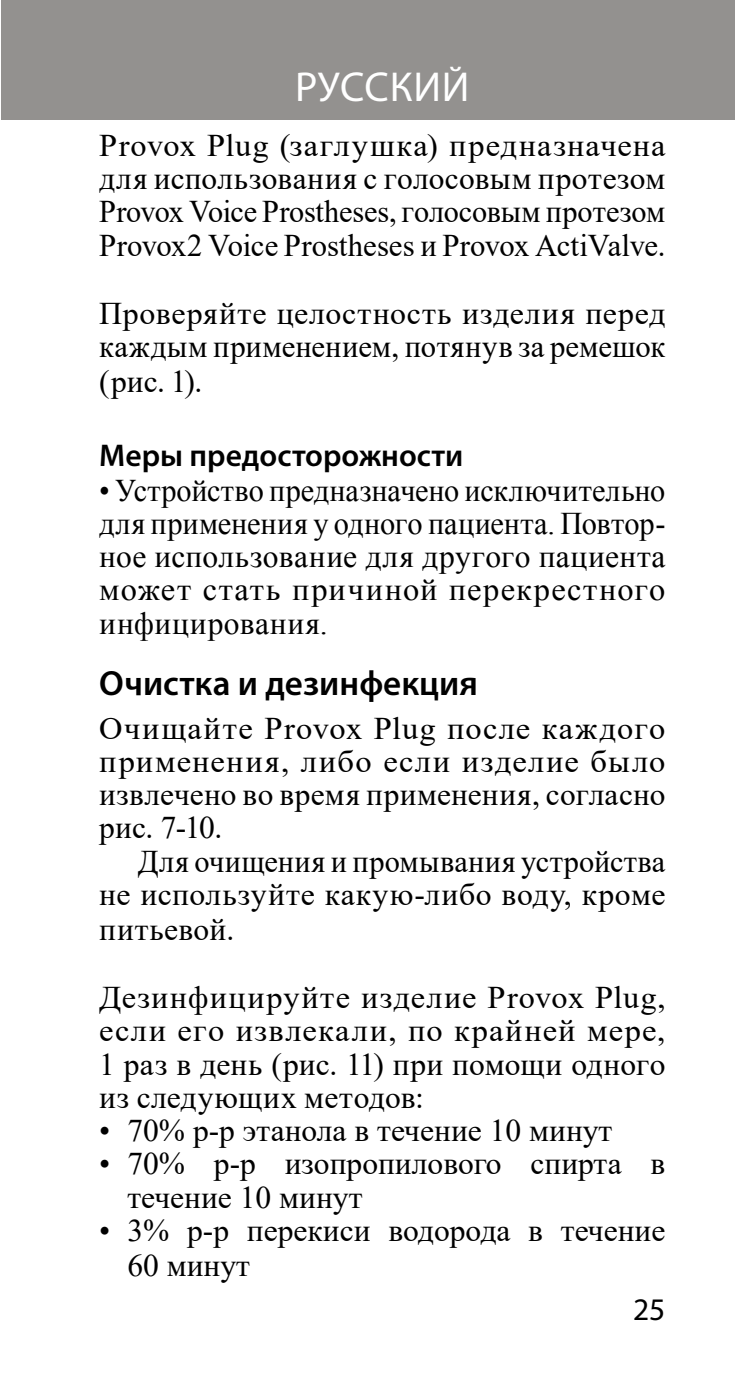
<style>
.page{position:relative;width:735px;height:1389px;background:#fff}
.page>*{position:absolute;margin:0;border:0;box-sizing:border-box;transform-origin:0 0}
.t1{font:42px "Myriad Pro";letter-spacing:.015em;color:#fff}
.t2{font:600 35px "Myriad Pro";color:#000}
.t3{font:31.5px/33.2px "Times New Roman";color:#000;text-align:justify}
.t4{font:31.5px/33.2px "Times New Roman WGL";letter-spacing:.03em;color:#000;text-align:justify;scale:.96 1}
.t5{font:31.5px/34.3px "Times New Roman";color:#000;text-align:justify;scale:.96 1}
.t6{font:600 31.5px "Myriad Pro";color:#000}
.t7{font:31.5px "Myriad Pro";color:#000}
</style>
<div class="page">
<div style="left:2px;top:0;width:732px;height:119px;background:#93918f"></div>
<h1 class="t1" style="left:295px;top:61px;width:176px">РУССКИЙ</h1>
<p class="t3" style="left:99px;top:128px;width:567px">Provox Plug (заглушка) предназначена для использования с голосовым протезом Provox Voice Prostheses, голосовым протезом Provox2 Voice Prostheses и Provox ActiValve.</p>
<p class="t3" style="left:99px;top:295px;width:567px;line-height:34.3px">Проверяйте целостность изделия перед каждым применением, потянув за ремешок (рис. 1).</p>
<p class="t6" style="left:99px;top:435px;width:365px">Меры предосторожности</p>
<p class="t4" style="left:99px;top:473px;width:591px">• Устройство предназначено исключительно для применения у одного пациента. Повтор&shy;ное использование для другого пациента может стать причиной перекрестного инфицирования.</p>
<p class="t2" style="left:99px;top:661px;width:380px">Очистка и дезинфекция</p>
<p class="t3" style="left:99px;top:710px;width:567px">Очищайте Provox Plug после каждого применения, либо если изделие было извлечено во время применения, согласно рис. 7-10.</p>
<p class="t5" style="left:99px;top:843px;width:591px;text-indent:38px">Для очищения и промывания устройства не используйте какую-либо воду, кроме питьевой.</p>
<p class="t3" style="left:99px;top:980px;width:567px">Дезинфицируйте изделие Provox Plug, если его извлекали, по крайней мере, 1 раз в день (рис. 11) при помощи одного из следующих методов:</p>
<p class="t3" style="left:99px;top:1113px;width:514px">• 70% р-р этанола в течение 10 минут</p>
<p class="t3" style="left:127px;top:1146px;width:539px;text-indent:-28px">• 70% р-р изопропилового спирта в течение 10 минут</p>
<p class="t3" style="left:127px;top:1212px;width:539px;line-height:35px;text-indent:-28px">• 3% р-р перекиси водорода в течение<br>60 минут</p>
<p class="t7" style="left:632px;top:1290px;width:34px">25</p>
</div>
